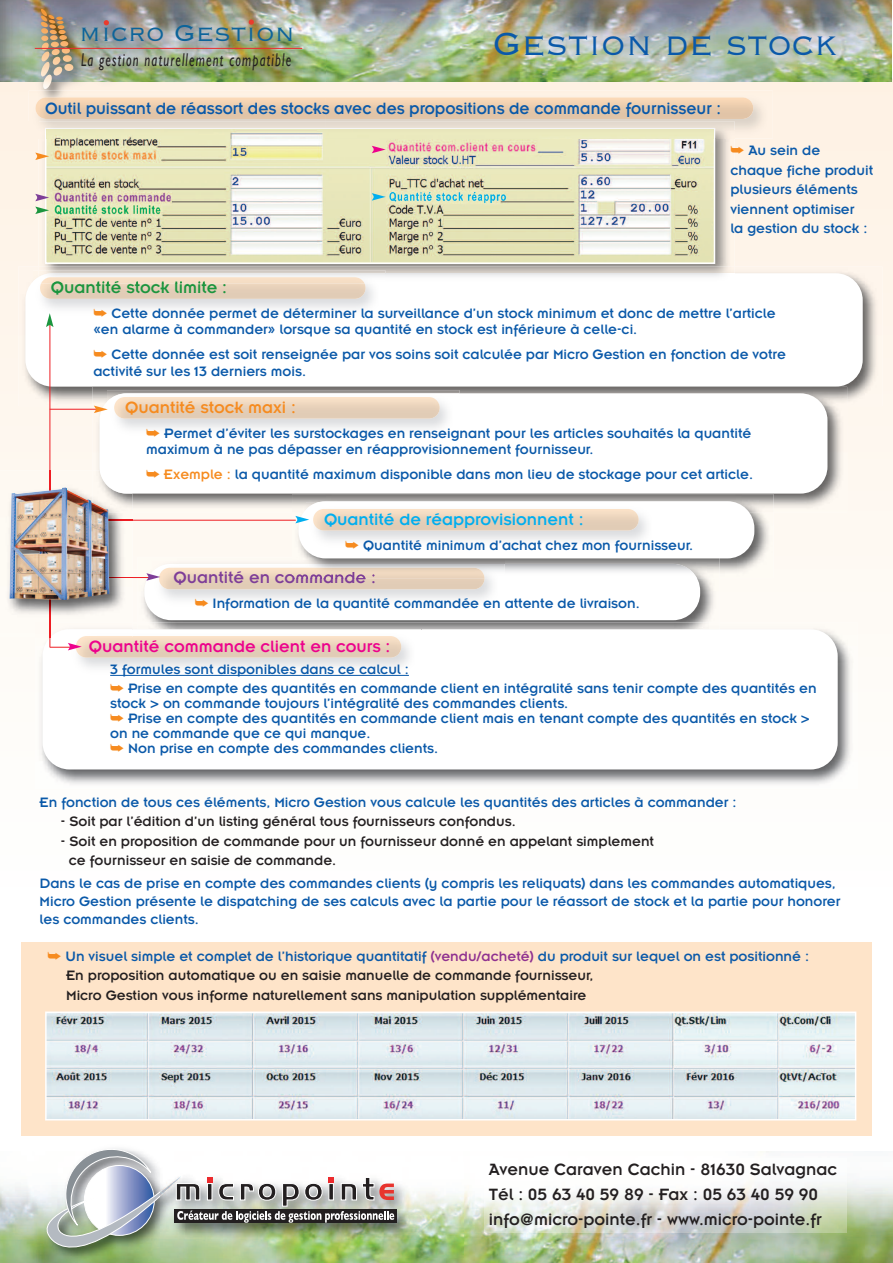
<style>
.page{position:relative;width:893px;height:1263px;background:#fff}
.page>*{position:absolute;margin:0;border:0;box-sizing:border-box;transform-origin:0 0}
.t1{font:300 42px "Copperplate";color:#0a59a9;scale:.95 1}
.t2{font:300 30.15px "Copperplate";color:#0d649a}
.t3{font:italic 18.6px "Gill Sans";letter-spacing:.1em;color:#231f20;scale:.66 1}
.t4{font:18px/25.3px "Insignia";color:#231f20}
.t5{font:18px "Insignia";color:#0a59a9;scale:.95 1}
.t6{font:18px "Insignia";color:#ed028c}
.t7{font:18px "Insignia";color:#00aeef}
.t8{font:18px "Insignia";color:#1b953e}
.t9{font:18px "Insignia";color:#7e3e98}
.t10{font:18px "Insignia";color:#f68b1f}
.t11{font:15px/19.5px "Insignia";color:#0a59a9}
.t12{font:15px/19.5px "Insignia";color:#231f20}
.s1{color:#f68b1f}
.s2{color:#0a59a9}
.s3{color:#8f3190}
</style>
<div class="page">
<div style="left:21px;top:942px;width:851px;height:194px;background:#fee4c9"></div>
<img style="left:0;top:79px;width:893px;height:513px">
<img style="left:18px;top:267px;width:864px;height:139px">
<div style="left:25px;top:273px;width:838px;height:114px;background:#fff;border-radius:27px"></div>
<img style="left:0;top:1151px;width:893px;height:112px">
<img style="left:0;top:0;width:892px;height:81px">
<img style="left:26px;top:0;width:300px;height:131px">
<img style="left:40px;top:9px;width:33px;height:80px">
<svg style="left:104px;top:20px;width:5px;height:5px"></svg>
<svg style="left:249px;top:19px;width:5px;height:6px"></svg>
<hr style="left:35px;top:48px;width:267px;height:1px;background:#ec2a2d">
<img style="left:34px;top:1148px;width:188px;height:115px">
<img style="left:160px;top:1162px;width:303px;height:95px">
<img style="left:47px;top:1149px;width:347px;height:98px">
<img style="left:484px;top:1159px;width:363px;height:74px">
<svg style="left:33px;top:270px;width:5px;height:7px"></svg>
<img style="left:40px;top:283px;width:326px;height:16px">
<img style="left:93px;top:387px;width:754px;height:126px">
<div style="left:99px;top:393px;width:728px;height:101px;background:#fff;border-radius:27px"></div>
<img style="left:107px;top:390px;width:353px;height:3px">
<img style="left:114px;top:397px;width:326px;height:22px">
<img style="left:138px;top:557px;width:582px;height:65px">
<svg style="left:144px;top:564px;width:556px;height:56px"></svg>
<img style="left:152px;top:561px;width:140px;height:3px">
<img style="left:159px;top:568px;width:325px;height:21px">
<img style="left:39px;top:622px;width:814px;height:162px">
<div style="left:43px;top:629px;width:795px;height:140px;background:#fff;border-radius:27px"></div>
<img style="left:76px;top:636px;width:325px;height:22px">
<hr style="left:110px;top:675px;width:299px;height:1px;background:#0a59a9">
<img style="left:292px;top:494px;width:482px;height:84px">
<img style="left:504px;top:564px;width:193px;height:14px">
<img style="left:292px;top:561px;width:212px;height:17px">
<img style="left:292px;top:568px;width:192px;height:10px">
<img style="left:292px;top:571px;width:41px;height:7px">
<svg style="left:298px;top:501px;width:456px;height:57px"></svg>
<img style="left:313px;top:509px;width:326px;height:21px">
<hr style="left:50px;top:320px;width:1px;height:327px;background:#ee1d23">
<hr style="left:107px;top:520px;width:189px;height:1px;background:#ee1d23">
<hr style="left:89px;top:577px;width:62px;height:1px;background:#ee1d23">
<hr style="left:50px;top:409px;width:49px;height:1px;background:#ee1d23">
<img style="left:38px;top:121px;width:696px;height:162px">
<img style="left:38px;top:270px;width:347px;height:7px">
<img style="left:41px;top:277px;width:323px;height:6px">
<img style="left:52px;top:281px;width:148px;height:2px">
<img style="left:48px;top:139px;width:664px;height:122px">
<div style="left:45px;top:128px;width:670px;height:136px;border:2px solid #fff"></div>
<img style="left:48px;top:1014px;width:805px;height:103px">
<div style="left:45px;top:1011px;width:811px;height:109px;border:2px solid #fff"></div>
<img style="left:326px;top:91px;width:447px;height:48px">
<img style="left:29px;top:91px;width:297px;height:30px">
<img style="left:715px;top:131px;width:19px;height:8px">
<svg style="left:29px;top:121px;width:16px;height:18px"></svg>
<img style="left:45px;top:128px;width:670px;height:11px">
<img style="left:46px;top:129px;width:668px;height:10px">
<img style="left:742px;top:97px;width:11px;height:22px">
<img style="left:35px;top:97px;width:11px;height:22px">
<svg style="left:94px;top:406px;width:14px;height:7px"></svg>
<svg style="left:295px;top:516px;width:14px;height:7px"></svg>
<svg style="left:146px;top:573px;width:14px;height:8px"></svg>
<svg style="left:50px;top:643px;width:32px;height:7px"></svg>
<svg style="left:46px;top:313px;width:8px;height:14px"></svg>
<img style="left:0;top:470px;width:133px;height:159px">
<img style="left:93px;top:470px;width:40px;height:43px">
<img style="left:100px;top:470px;width:33px;height:24px">
<img style="left:35px;top:622px;width:15px;height:15px">
<img style="left:51px;top:629px;width:82px;height:8px">
<img style="left:82px;top:636px;width:51px;height:1px">
<svg style="left:109px;top:520px;width:24px;height:1px"></svg>
<img style="left:109px;top:577px;width:24px;height:1px">
<img style="left:10px;top:487px;width:99px;height:113px">
<svg style="left:35px;top:153px;width:14px;height:7px"></svg>
<svg style="left:35px;top:194px;width:14px;height:7px"></svg>
<svg style="left:35px;top:207px;width:14px;height:7px"></svg>
<svg style="left:372px;top:193px;width:14px;height:8px"></svg>
<svg style="left:372px;top:146px;width:14px;height:7px"></svg>
<h2 class="t2" style="left:79px;top:14px;width:217px">micro Gestion</h2>
<p class="t3" style="left:81px;top:49px;width:320px">La gestion naturellement compatible</p>
<h1 class="t1" style="left:493px;top:17px;width:363px">Gestion de stock</h1>
<p class="t5" style="left:45px;top:103px;width:713px">Outil puissant de réassort des stocks avec des propositions de commande fournisseur :</p>
<p class="t11" style="left:730px;top:142px;width:144px"><span class="s1">➥</span> Au sein de chaque fiche produit plusieurs éléments viennent optimiser<br>la gestion du stock :</p>
<p class="t8" style="left:51px;top:281px;width:178px">Quantité stock limite :</p>
<p class="t11" style="left:93px;top:306px;width:684px;line-height:16.5px"><span class="s1">➥</span> Cette donnée permet de déterminer la surveillance d’un stock minimum et donc de mettre l’article «en alarme à commander» lorsque sa quantité en stock est inférieure à celle-ci.</p>
<p class="t11" style="left:93px;top:348px;width:694px;line-height:16.5px"><span class="s1">➥</span> Cette donnée est soit renseignée par vos soins soit calculée par Micro Gestion en fonction de votre activité sur les 13 derniers mois.</p>
<p class="t10" style="left:125px;top:401px;width:172px">Quantité stock maxi :</p>
<p class="t11" style="left:146px;top:426px;width:607px;line-height:16.5px"><span class="s1">➥</span> Permet d’éviter les surstockages en renseignant pour les articles souhaités la quantité maximum à ne pas dépasser en réapprovisionnement fournisseur.</p>
<p class="t11" style="left:146px;top:466px;width:608px"><span class="s1">➥ Exemple :</span> la quantité maximum disponible dans mon lieu de stockage pour cet article.</p>
<p class="t7" style="left:324px;top:513px;width:261px">Quantité de réapprovisionnent :</p>
<p class="t11" style="left:345px;top:537px;width:349px"><span class="s1">➥</span> Quantité minimum d’achat chez mon fournisseur.</p>
<p class="t9" style="left:174px;top:572px;width:204px">Quantité en commande :</p>
<p class="t11" style="left:195px;top:595px;width:446px"><span class="s1">➥</span> Information de la quantité commandée en attente de livraison.</p>
<p class="t6" style="left:89px;top:640px;width:303px">Quantité commande client en cours :</p>
<p class="t11" style="left:110px;top:661px;width:708px">3 formules sont disponibles dans ce calcul :<br><span class="s1">➥</span> Prise en compte des quantités en commande client en intégralité sans tenir compte des quantités en</p>
<p class="t11" style="left:110px;top:697px;width:701px;line-height:15px">stock &gt; on commande toujours l’intégralité des commandes clients.<br><span class="s1">➥</span> Prise en compte des quantités en commande client mais en tenant compte des quantités en stock &gt; on ne commande que ce qui manque.<br><span class="s1">➥</span> Non prise en compte des commandes clients.</p>
<p class="t11" style="left:40px;top:794px;width:698px">En fonction de tous ces éléments, Micro Gestion vous calcule les quantités des articles à commander :</p>
<p class="t12" style="left:61px;top:813px;width:456px">- Soit par l’édition d’un listing général tous fournisseurs confondus.</p>
<p class="t12" style="left:69px;top:833px;width:587px;text-indent:-8px">- Soit en proposition de commande pour un fournisseur donné en appelant simplement ce fournisseur en saisie de commande.</p>
<p class="t11" style="left:40px;top:875px;width:802px;line-height:18px">Dans le cas de prise en compte des commandes clients (y compris les reliquats) dans les commandes automatiques,<br>Micro Gestion présente le dispatching de ses calculs avec la partie pour le réassort de stock et la partie pour honorer les commandes clients.</p>
<p class="t12" style="left:66px;top:948px;width:744px;text-indent:-19px"><span class="s1">➥</span> <span class="s2">Un visuel simple et complet de l’historique quantitatif</span> <span class="s3">(vendu/acheté)</span> <span class="s2">du produit sur lequel on est positionné :<br></span>En proposition automatique ou en saisie manuelle de commande fournisseur,<br>Micro Gestion vous informe naturellement sans manipulation supplémentaire</p>
<p class="t4" style="left:489px;top:1158px;width:350px">Avenue Caraven Cachin - 81630 Salvagnac<br>Tél : 05 63 40 59 89 - Fax : 05 63 40 59 90 info@micro-pointe.fr - www.micro-pointe.fr</p>
</div>
